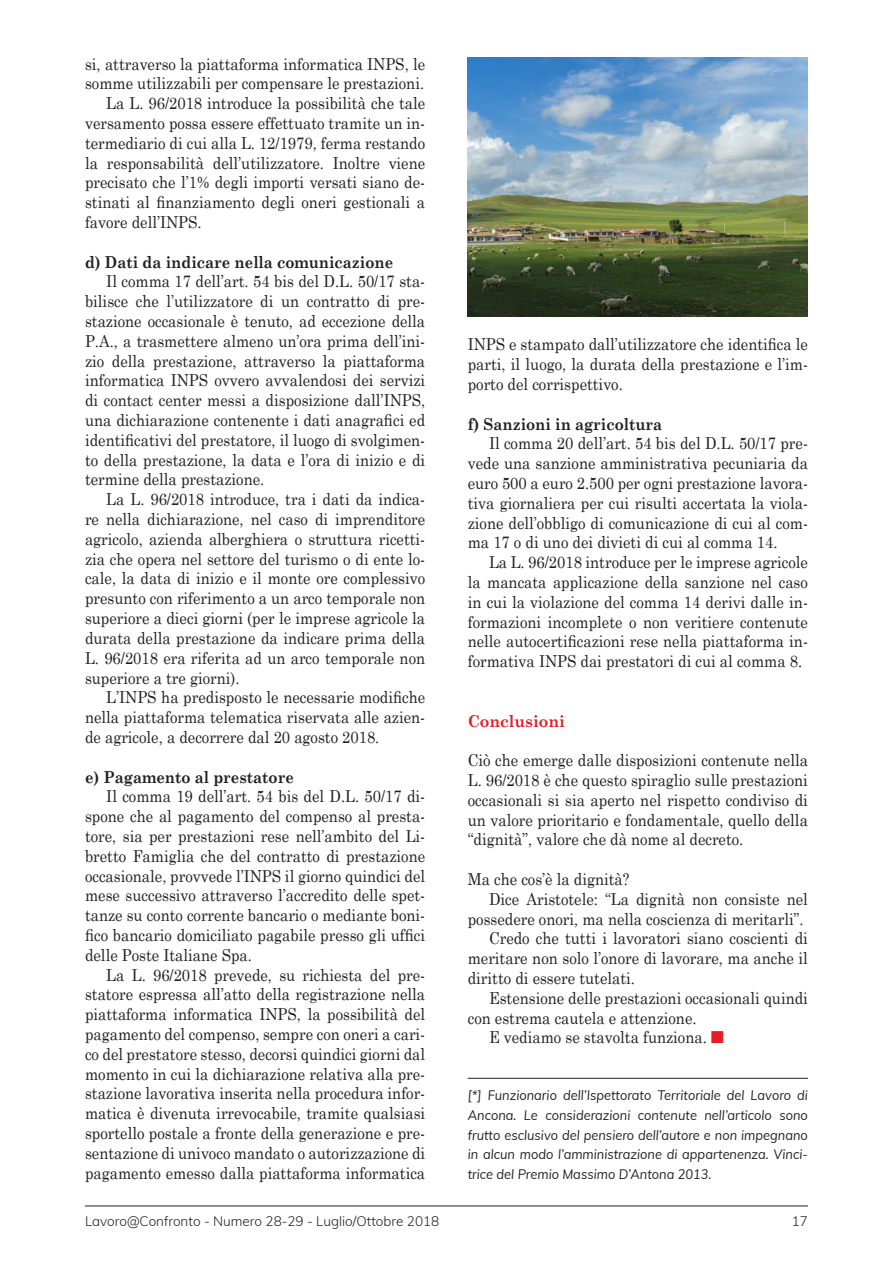
<style>
.page{position:relative;width:893px;height:1263px;background:#fff}
.page>*{position:absolute;margin:0;border:0;box-sizing:border-box;transform-origin:0 0}
.t1{font:16.5px/19.8px "Century Schoolbook";color:#231f20;text-align:justify;scale:.9 1}
.t2{font:700 16.5px "Century Schoolbook";color:#231f20;scale:.9 1}
.t3{font:700 16.5px "Century Schoolbook";color:#e21f26;scale:.95 1}
.t4{font:italic 13.5px/19.8px "Muli";color:#231f20;text-align:justify;scale:.95 1}
.t5{font:300 13.5px "Muli";color:#231f20}
.s1{font-family:"Monotype Sorts";color:#e21f26}
</style>
<div class="page">
<hr style="left:85px;top:1205px;width:723px;height:1px;background:#231f20">
<hr style="left:468px;top:1078px;width:340px;height:1px;background:#231f20">
<img style="left:468px;top:57px;width:340px;height:260px">
<p class="t1" style="left:85px;top:53px;width:379px">si, attraverso la piattaforma informatica INPS, le</p>
<p class="t1" style="left:85px;top:73px;width:378px">somme utilizzabili per compensare le prestazioni.</p>
<p class="t1" style="left:106px;top:93px;width:356px">La L. 96/2018 introduce la possibilità che tale</p>
<p class="t1" style="left:85px;top:113px;width:379px">versamento possa essere effettuato tramite un in-</p>
<p class="t1" style="left:85px;top:133px;width:379px">termediario di cui alla L. 12/1979, ferma restando</p>
<p class="t1" style="left:85px;top:152px;width:379px">la responsabilità dell’utilizzatore. Inoltre viene</p>
<p class="t1" style="left:85px;top:172px;width:379px">precisato che l’1% degli importi versati siano de-</p>
<p class="t1" style="left:85px;top:192px;width:379px">stinati al finanziamento degli oneri gestionali a</p>
<p class="t1" style="left:85px;top:212px;width:131px">favore dell’INPS.</p>
<p class="t2" style="left:85px;top:251px;width:344px">d) Dati da indicare nella comunicazione</p>
<p class="t1" style="left:85px;top:271px;width:379px;text-indent:21px">Il comma 17 dell’art. 54 bis del D.L. 50/17 sta&shy;bilisce che l’utilizzatore di un contratto di pre&shy;stazione occasionale è tenuto, ad eccezione della P.A., a trasmettere almeno un’ora prima dell’ini&shy;zio della prestazione, attraverso la piattaforma informatica INPS ovvero avvalendosi dei servizi di contact center messi a disposizione dall’INPS, una dichiarazione contenente i dati anagrafici ed identificativi del prestatore, il luogo di svolgimen&shy;to della prestazione, la data e l’ora di inizio e di termine della prestazione.</p>
<p class="t1" style="left:85px;top:489px;width:379px;text-indent:21px">La L. 96/2018 introduce, tra i dati da indica&shy;re nella dichiarazione, nel caso di imprenditore agricolo, azienda alberghiera o struttura ricetti&shy;zia che opera nel settore del turismo o di ente lo&shy;cale, la data di inizio e il monte ore complessivo presunto con riferimento a un arco temporale non superiore a dieci giorni (per le imprese agricole la durata della prestazione da indicare prima della L. 96/2018 era riferita ad un arco temporale non superiore a tre giorni).</p>
<p class="t1" style="left:85px;top:687px;width:379px;text-indent:21px">L’INPS ha predisposto le necessarie modifiche nella piattaforma telematica riservata alle azien&shy;de agricole, a decorrere dal 20 agosto 2018.</p>
<p class="t2" style="left:85px;top:766px;width:234px">e) Pagamento al prestatore</p>
<p class="t1" style="left:85px;top:786px;width:379px;text-indent:21px">Il comma 19 dell’art. 54 bis del D.L. 50/17 di&shy;spone che al pagamento del compenso al presta&shy;tore, sia per prestazioni rese nell’ambito del Li&shy;bretto Famiglia che del contratto di prestazione occasionale, provvede l’INPS il giorno quindici del mese successivo attraverso l’accredito delle spet&shy;tanze su conto corrente bancario o mediante boni&shy;fico bancario domiciliato pagabile presso gli uffici delle Poste Italiane Spa.</p>
<p class="t1" style="left:85px;top:964px;width:379px;text-indent:21px">La L. 96/2018 prevede, su richiesta del pre&shy;statore espressa all’atto della registrazione nella piattaforma informatica INPS, la possibilità del pagamento del compenso, sempre con oneri a cari&shy;co del prestatore stesso, decorsi quindici giorni dal momento in cui la dichiarazione relativa alla pre&shy;stazione lavorativa inserita nella procedura infor&shy;matica è divenuta irrevocabile, tramite qualsiasi sportello postale a fronte della generazione e pre&shy;sentazione di univoco mandato o autorizzazione di pagamento emesso dalla piattaforma informatica</p>
<p class="t1" style="left:468px;top:334px;width:379px">INPS e stampato dall’utilizzatore che identifica le parti, il luogo, la durata della prestazione e l’im&shy;porto del corrispettivo.</p>
<p class="t2" style="left:468px;top:413px;width:218px">f) Sanzioni in agricoltura</p>
<p class="t1" style="left:468px;top:433px;width:379px;text-indent:21px">Il comma 20 dell’art. 54 bis del D.L. 50/17 pre&shy;vede una sanzione amministrativa pecuniaria da euro 500 a euro 2.500 per ogni prestazione lavora&shy;tiva giornaliera per cui risulti accertata la viola&shy;zione dell’obbligo di comunicazione di cui al com&shy;ma 17 o di uno dei divieti di cui al comma 14.</p>
<p class="t1" style="left:468px;top:552px;width:379px;text-indent:21px">La L. 96/2018 introduce per le imprese agricole la mancata applicazione della sanzione nel caso in cui la violazione del comma 14 derivi dalle in&shy;formazioni incomplete o non veritiere contenute nelle autocertificazioni rese nella piattaforma in&shy;formativa INPS dai prestatori di cui al comma 8.</p>
<p class="t3" style="left:468px;top:710px;width:104px">Conclusioni</p>
<p class="t1" style="left:468px;top:750px;width:379px">Ciò che emerge dalle disposizioni contenute nella L. 96/2018 è che questo spiraglio sulle prestazioni occasionali si sia aperto nel rispetto condiviso di un valore prioritario e fondamentale, quello della “dignità”, valore che dà nome al decreto.</p>
<p class="t1" style="left:468px;top:869px;width:181px">Ma che cos’è la dignità?</p>
<p class="t1" style="left:489px;top:888px;width:356px">Dice Aristotele: “La dignità non consiste nel</p>
<p class="t1" style="left:468px;top:908px;width:375px">possedere onori, ma nella coscienza di meritarli”.</p>
<p class="t1" style="left:489px;top:928px;width:356px">Credo che tutti i lavoratori siano coscienti di</p>
<p class="t1" style="left:468px;top:948px;width:379px">meritare non solo l’onore di lavorare, ma anche il</p>
<p class="t1" style="left:468px;top:968px;width:187px">diritto di essere tutelati.</p>
<p class="t1" style="left:489px;top:987px;width:356px">Estensione delle prestazioni occasionali quindi</p>
<p class="t1" style="left:468px;top:1007px;width:256px">con estrema cautela e attenzione.</p>
<p class="t1" style="left:489px;top:1027px;width:262px">E vediamo se stavolta funziona. <span class="s1">n</span></p>
<p class="t4" style="left:468px;top:1085px;width:360px">[*] Funzionario dell’Ispettorato Territoriale del Lavoro di Ancona. Le considerazioni contenute nell’articolo sono frutto esclusivo del pensiero dell’autore e non impegnano in alcun modo l’amministrazione di appartenenza. Vinci&shy;trice del Premio Massimo D’Antona 2013.</p>
<p class="t5" style="left:85px;top:1212px;width:356px">Lavoro@Confronto - Numero 28-29 - Luglio/Ottobre 2018</p>
<p class="t5" style="left:792px;top:1212px;width:18px">17</p>
</div>
